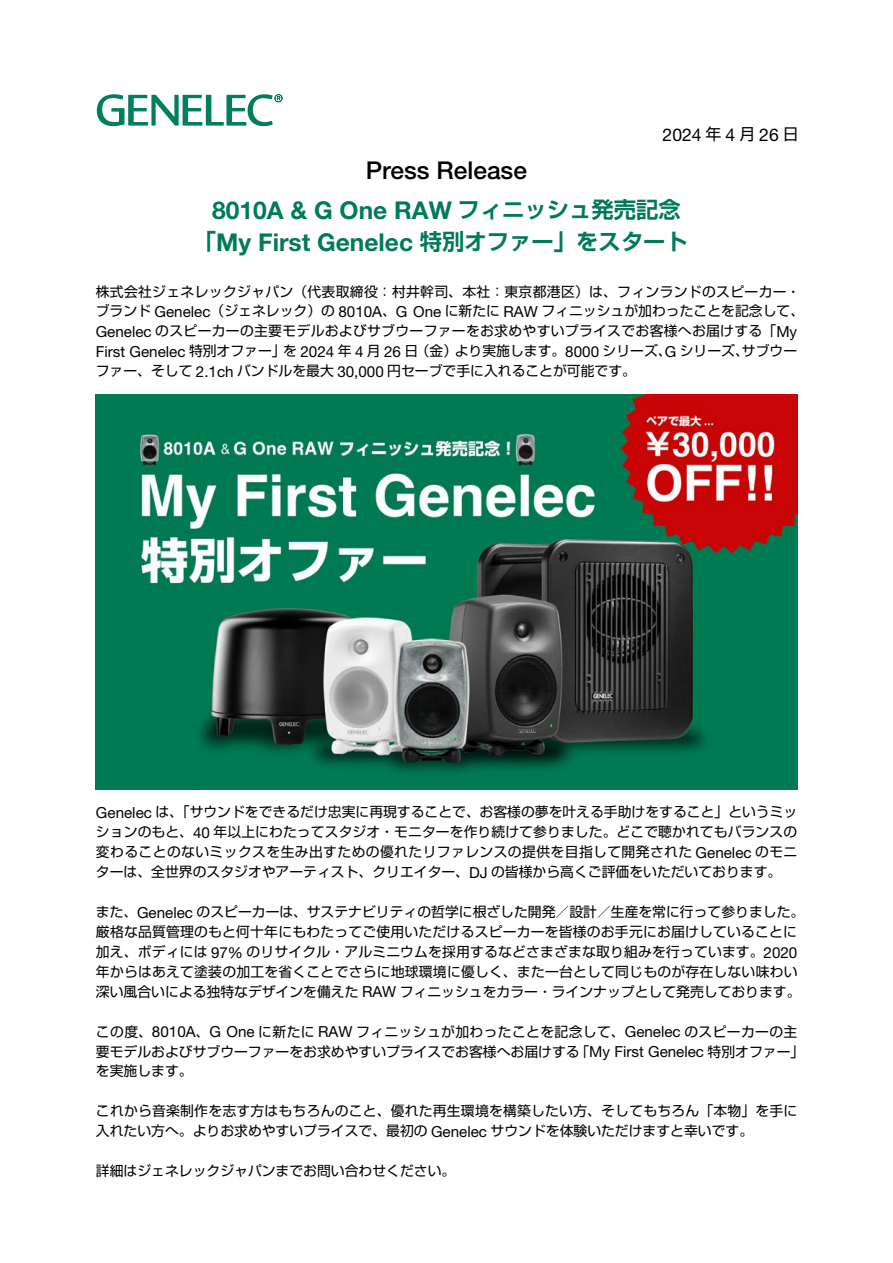
<style>
.page{position:relative;width:893px;height:1263px;background:#fff}
.page>*{position:absolute;margin:0;border:0;box-sizing:border-box;transform-origin:0 0}
.t1{font:700 24.6px/40.5px "Helvetica Neue LT Pro";color:#00795c;text-align:center}
.t2{font:17.55px "Helvetica Neue LT Pro";color:#000}
.t3{font:15.15px "Helvetica Neue LT Pro";color:#000}
.t4{font:13.8px/20px "Shin Go Pro";color:#000}
.t5{font:13.8px "Shin Go Pro";letter-spacing:.025em;color:#000}
.t6{font:13.8px "Shin Go Pro";letter-spacing:.02em;color:#000}
.s1{font-family:"Shin Go Pro";font-size:15.9px}
.s2{font-weight:500;color:#000}
.s3{font-family:"Shin Go Pro De";font-size:22.35px}
.s4{font-family:"Helvetica Neue LT Pro";font-size:15.15px}
.s5{font-family:"Shin Go Pro";font-size:13.8px}
</style>
<div class="page">
<svg style="left:97px;top:94px;width:185px;height:32px"></svg>
<img style="left:96px;top:395px;width:701px;height:394px">
<p class="t2" style="left:663px;top:124px;width:138px">2024 <span class="s1">年</span> 4 <span class="s1">月</span> 26 <span class="s1">日</span></p>
<h1 class="t1" style="left:212px;top:149px;width:470px"><span class="s2">Press Release<br></span>8010A &amp; G One RAW <span class="s3">フィニッシュ発売記念</span></h1>
<h1 class="t1" style="left:194px;top:221px;width:495px"><span class="s3">「</span>My First Genelec <span class="s3">特別オファー」をスタート</span></h1>
<p class="t5" style="left:96px;top:280px;width:706px">株式会社ジェネレックジャパン（代表取締役：村井幹司、本社：東京都港区）は、フィンランドのスピーカー・</p>
<p class="t4" style="left:96px;top:300px;width:710px">ブランド <span class="s4">Genelec</span>（ジェネレック）の <span class="s4">8010A</span>、<span class="s4">G One</span> に新たに <span class="s4">RAW</span> フィニッシュが加わったことを記念して、</p>
<p class="t6" style="left:96px;top:320px;width:703px"><span class="s4">Genelec</span> のスピーカーの主要モデルおよびサブウーファーをお求めやすいプライスでお客様へお届けする「<span class="s4">My</span></p>
<p class="t4" style="left:742px;top:339px;width:57px">サブウー</p>
<p class="t4" style="left:455px;top:339px;width:296px">より実施します。<span class="s4">8000</span> シリーズ <span class="s4">G</span>、シリーズ、</p>
<p class="t4" style="left:416px;top:339px;width:43px">（金）</p>
<p class="t3" style="left:283px;top:343px;width:137px"><span class="s5">を</span> 2024 <span class="s5">年</span> 4 <span class="s5">月</span> 26 <span class="s5">日</span></p>
<p class="t3" style="left:96px;top:343px;width:191px">First Genelec <span class="s5">特別オファー」</span></p>
<p class="t4" style="left:96px;top:359px;width:542px">ファー、そして <span class="s4">2.1ch</span> バンドルを最大 <span class="s4">30,000</span> 円セーブで手に入れることが可能です。</p>
<p class="t4" style="left:96px;top:800px;width:703px;text-align:justify"><span class="s4">Genelec</span> は、「サウンドをできるだけ忠実に再現することで、お客様の夢を叶える手助けをすること」というミッションのもと、<span class="s4">40</span> 年以上にわたってスタジオ・モニターを作り続けて参りました。どこで聴かれてもバランスの変わることのないミックスを生み出すための優れたリファレンスの提供を目指して開発された <span class="s4">Genelec</span> のモニターは、全世界のスタジオやアーティスト、クリエイター、<span class="s4">DJ</span> の皆様から高くご評価をいただいております。</p>
<p class="t4" style="left:96px;top:900px;width:710px">また、<span class="s4">Genelec</span> のスピーカーは、サステナビリティの哲学に根ざした開発／設計／生産を常に行って参りました。厳格な品質管理のもと何十年にもわたってご使用いただけるスピーカーを皆様のお手元にお届けしていることに加え、ボディには <span class="s4">97%</span> のリサイクル・アルミニウムを採用するなどさまざまな取り組みを行っています。<span class="s4">2020</span>年からはあえて塗装の加工を省くことでさらに地球環境に優しく、また一台として同じものが存在しない味わい深い風合いによる独特なデザインを備えた <span class="s4">RAW</span> フィニッシュをカラー・ラインナップとして発売しております。</p>
<p class="t5" style="left:96px;top:1020px;width:703px">この度、<span class="s4">8010A</span>、<span class="s4">G One</span> に新たに <span class="s4">RAW</span> フィニッシュが加わったことを記念して、<span class="s4">Genelec</span> のスピーカーの主</p>
<p class="t3" style="left:575px;top:1043px;width:230px"><span class="s5">「</span>My First Genelec <span class="s5">特別オファー「</span></p>
<p class="t4" style="left:96px;top:1040px;width:485px">要モデルおよびサブウーファーをお求めやすいプライスでお客様へお届けするを実施します。</p>
<p class="t4" style="left:96px;top:1099px;width:703px">これから音楽制作を志す方はもちろんのこと、優れた再生環境を構築したい方、そしてもちろん「本物」を手に入れたい方へ。よりお求めやすいプライスで、最初の <span class="s4">Genelec</span> サウンドを体験いただけますと幸いです。</p>
<p class="t4" style="left:96px;top:1159px;width:361px">詳細はジェネレックジャパンまでお問い合わせください。</p>
</div>
